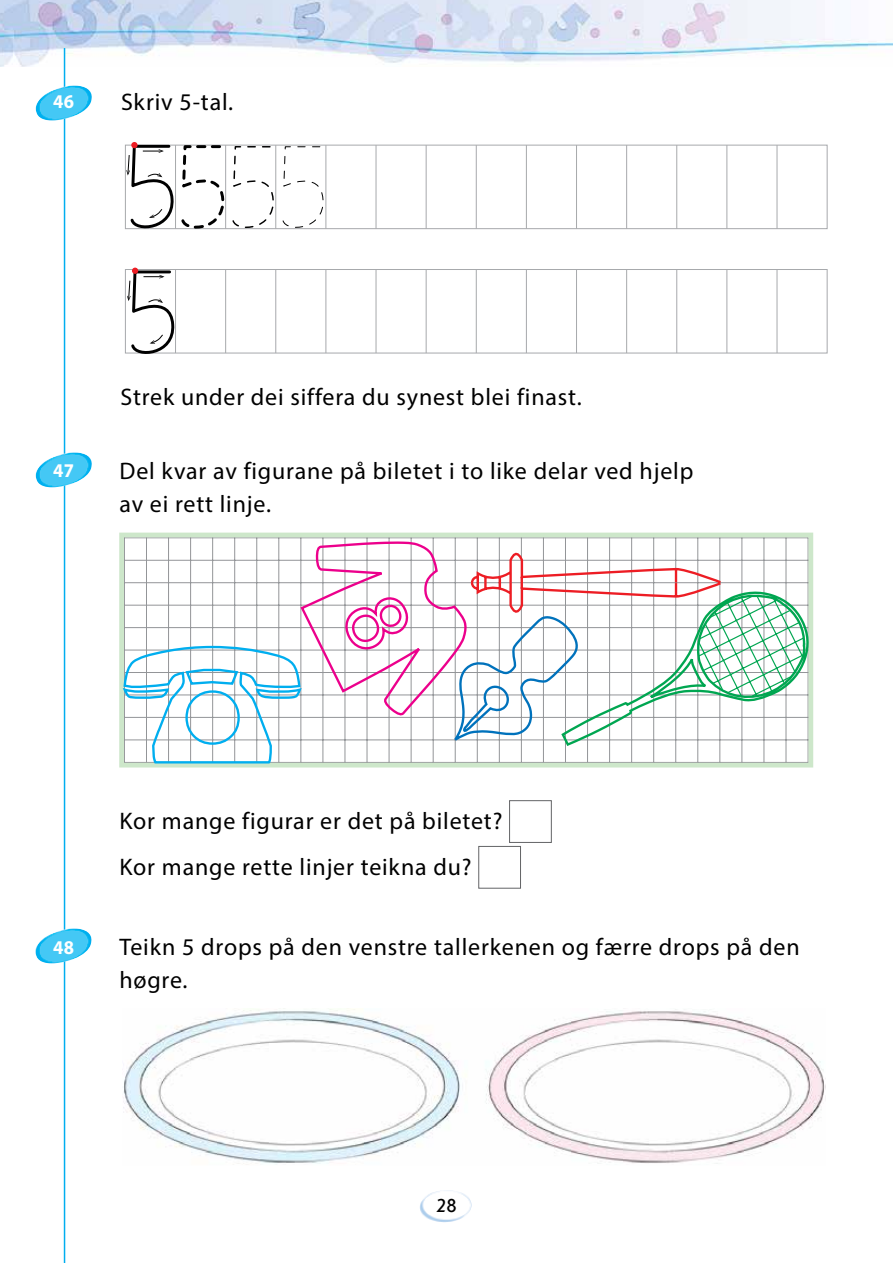
<style>
.page{position:relative;width:893px;height:1263px;background:#fff}
.page>*{position:absolute;margin:0;border:0;box-sizing:border-box;transform-origin:0 0}
.t1{font:24px/33px "Myriad Pro";letter-spacing:.035em;color:#000}
.t2{font:700 19.5px "Myriad Pro";color:#fff;scale:.95 1}
.t3{font:19.5px "Journal Sans C";color:#000}
</style>
<div class="page">
<img style="left:420px;top:1190px;width:52px;height:32px">
<img style="left:0;top:0;width:893px;height:67px">
<hr style="left:64px;top:48px;width:1px;height:1215px;background:#00aeef">
<img style="left:36px;top:85px;width:56px;height:35px">
<img style="left:36px;top:452px;width:56px;height:35px">
<hr style="left:146px;top:538px;width:1px;height:224px;background:#939598">
<hr style="left:168px;top:538px;width:1px;height:224px;background:#939598">
<hr style="left:190px;top:538px;width:1px;height:224px;background:#939598">
<hr style="left:212px;top:538px;width:1px;height:224px;background:#939598">
<hr style="left:234px;top:538px;width:1px;height:224px;background:#939598">
<hr style="left:256px;top:538px;width:1px;height:224px;background:#939598">
<hr style="left:278px;top:538px;width:1px;height:224px;background:#939598">
<hr style="left:300px;top:538px;width:1px;height:224px;background:#939598">
<hr style="left:322px;top:538px;width:1px;height:224px;background:#939598">
<hr style="left:345px;top:538px;width:1px;height:224px;background:#939598">
<hr style="left:367px;top:538px;width:1px;height:224px;background:#939598">
<hr style="left:389px;top:538px;width:1px;height:224px;background:#939598">
<hr style="left:411px;top:538px;width:1px;height:224px;background:#939598">
<hr style="left:433px;top:538px;width:1px;height:224px;background:#939598">
<hr style="left:455px;top:538px;width:1px;height:224px;background:#939598">
<hr style="left:477px;top:538px;width:1px;height:224px;background:#939598">
<hr style="left:499px;top:538px;width:1px;height:224px;background:#939598">
<hr style="left:521px;top:538px;width:1px;height:224px;background:#939598">
<hr style="left:543px;top:538px;width:1px;height:224px;background:#939598">
<hr style="left:565px;top:538px;width:1px;height:224px;background:#939598">
<hr style="left:587px;top:538px;width:1px;height:224px;background:#939598">
<hr style="left:609px;top:538px;width:1px;height:224px;background:#939598">
<hr style="left:631px;top:538px;width:1px;height:224px;background:#939598">
<hr style="left:653px;top:538px;width:1px;height:224px;background:#939598">
<hr style="left:675px;top:538px;width:1px;height:224px;background:#939598">
<hr style="left:697px;top:538px;width:1px;height:224px;background:#939598">
<hr style="left:719px;top:538px;width:1px;height:224px;background:#939598">
<hr style="left:741px;top:538px;width:1px;height:224px;background:#939598">
<hr style="left:763px;top:538px;width:1px;height:224px;background:#939598">
<hr style="left:786px;top:538px;width:1px;height:224px;background:#939598">
<div style="left:119px;top:533px;width:694px;height:234px;border:5px solid #cde7ca"></div>
<svg style="left:121px;top:540px;width:691px;height:225px"></svg>
<div style="left:509px;top:800px;width:43px;height:43px;border:1px solid #636466"></div>
<div style="left:478px;top:846px;width:43px;height:42px;border:1px solid #636466"></div>
<img style="left:123px;top:1009px;width:703px;height:156px">
<img style="left:35px;top:928px;width:57px;height:35px">
<div style="left:125px;top:145px;width:702px;height:84px;border:1px solid #a7a9ac"></div>
<hr style="left:326px;top:145px;width:1px;height:84px;background:#a7a9ac">
<hr style="left:376px;top:145px;width:1px;height:84px;background:#a7a9ac">
<hr style="left:426px;top:145px;width:1px;height:84px;background:#a7a9ac">
<hr style="left:526px;top:145px;width:1px;height:84px;background:#a7a9ac">
<hr style="left:576px;top:145px;width:1px;height:84px;background:#a7a9ac">
<hr style="left:626px;top:145px;width:1px;height:84px;background:#a7a9ac">
<hr style="left:476px;top:145px;width:1px;height:84px;background:#a7a9ac">
<hr style="left:676px;top:145px;width:1px;height:84px;background:#a7a9ac">
<hr style="left:726px;top:145px;width:1px;height:84px;background:#a7a9ac">
<hr style="left:777px;top:145px;width:1px;height:84px;background:#a7a9ac">
<div style="left:125px;top:269px;width:702px;height:84px;border:1px solid #a7a9ac"></div>
<hr style="left:275px;top:269px;width:1px;height:84px;background:#a7a9ac">
<hr style="left:326px;top:269px;width:1px;height:84px;background:#a7a9ac">
<hr style="left:376px;top:269px;width:1px;height:84px;background:#a7a9ac">
<hr style="left:225px;top:269px;width:1px;height:84px;background:#a7a9ac">
<hr style="left:426px;top:269px;width:1px;height:84px;background:#a7a9ac">
<hr style="left:526px;top:269px;width:1px;height:84px;background:#a7a9ac">
<hr style="left:576px;top:269px;width:1px;height:84px;background:#a7a9ac">
<hr style="left:626px;top:269px;width:1px;height:84px;background:#a7a9ac">
<hr style="left:476px;top:269px;width:1px;height:84px;background:#a7a9ac">
<hr style="left:676px;top:269px;width:1px;height:84px;background:#a7a9ac">
<hr style="left:726px;top:269px;width:1px;height:84px;background:#a7a9ac">
<hr style="left:777px;top:269px;width:1px;height:84px;background:#a7a9ac">
<svg style="left:127px;top:268px;width:51px;height:86px"></svg>
<svg style="left:126px;top:143px;width:200px;height:87px"></svg>
<p class="t2" style="left:53px;top:88px;width:24px">46</p>
<p class="t1" style="left:121px;top:85px;width:114px">Skriv 5-tal.</p>
<p class="t1" style="left:120px;top:380px;width:463px">Strek under dei siffera du synest blei finast.</p>
<p class="t2" style="left:53px;top:457px;width:24px">47</p>
<p class="t1" style="left:119px;top:454px;width:575px">Del kvar av figurane på biletet i to like delar ved hjelp av ei rett linje.</p>
<p class="t1" style="left:119px;top:798px;width:384px;line-height:45.8px">Kor mange figurar er det på biletet?<br>Kor mange rette linjer teikna du?</p>
<p class="t2" style="left:53px;top:935px;width:24px">48</p>
<p class="t1" style="left:119px;top:929px;width:682px">Teikn 5 drops på den venstre tallerkenen og færre drops på den høgre.</p>
<p class="t3" style="left:436px;top:1196px;width:22px">28</p>
</div>
